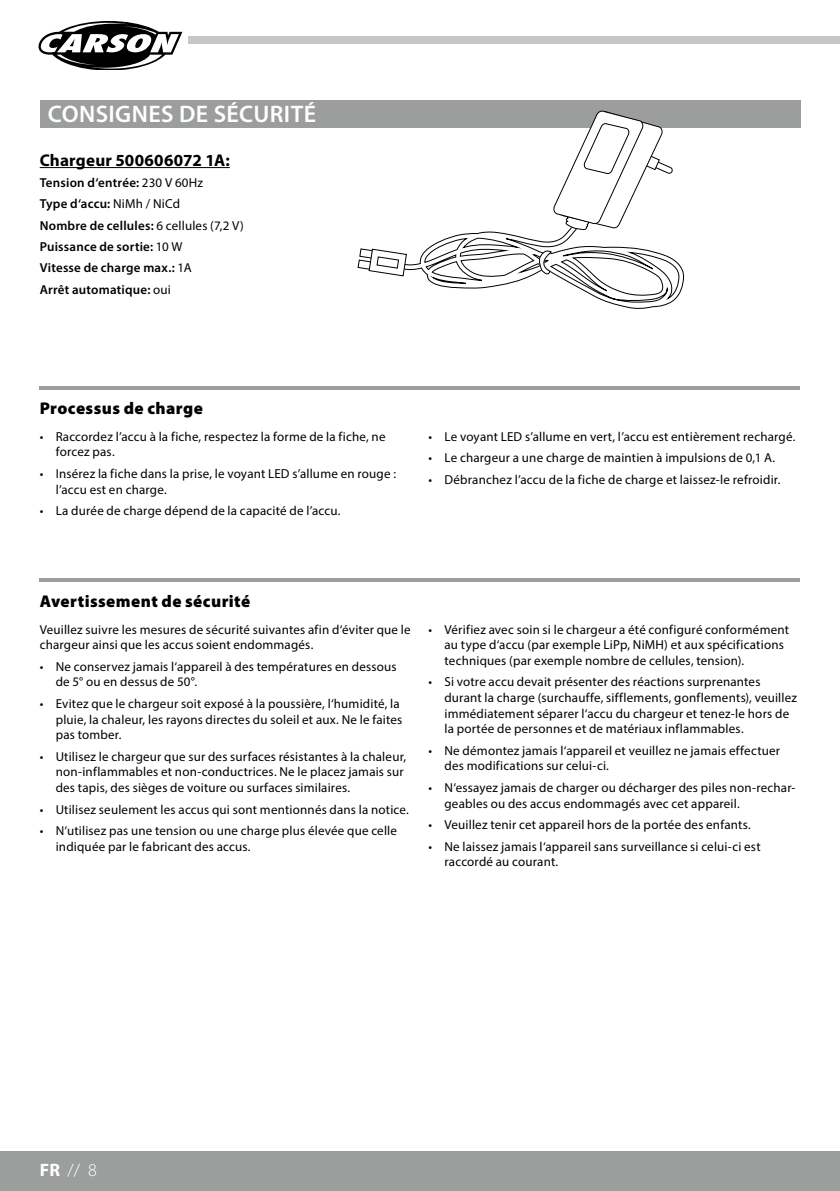
<style>
.page{position:relative;width:840px;height:1191px;background:#fff}
.page>*{position:absolute;margin:0;border:0;box-sizing:border-box;transform-origin:0 0}
.t1{font:600 24px "Myriad Pro";letter-spacing:.015em;color:#fff}
.t2{font:300 18px "Myriad Pro";color:#fff}
.t3{font:900 17px "Myriad Pro";letter-spacing:.025em;color:#000}
.t4{font:700 17px "Myriad Pro";letter-spacing:.01em;color:#000}
.t5{font:13px/15.6px "Myriad Pro";letter-spacing:.015em;color:#000}
.t6{font:600 13px/21.2px "Myriad Pro";letter-spacing:.015em;color:#000}
.s1{font-weight:400}
.s2{font-weight:700}
</style>
<div class="page">
<hr style="left:839px;top:1151px;width:1px;height:40px;background:#9c9d9d">
<div style="left:0;top:1151px;width:839px;height:40px;background:#9c9d9d"></div>
<div style="left:188px;top:36px;width:651px;height:8px;background:#c5c6c6"></div>
<svg style="left:38px;top:21px;width:145px;height:48px"></svg>
<div style="left:40px;top:100px;width:759px;height:28px;background:#9c9d9d"></div>
<hr style="left:40px;top:167px;width:190px;height:1px;background:#000">
<hr style="left:40px;top:386px;width:759px;height:4px;background:#9c9d9d">
<hr style="left:40px;top:578px;width:759px;height:4px;background:#9c9d9d">
<svg style="left:357px;top:110px;width:326px;height:199px"></svg>
<h1 class="t1" style="left:48px;top:99px;width:269px">CONSIGNES DE SÉCURITÉ</h1>
<h3 class="t4" style="left:40px;top:149px;width:191px">Chargeur 500606072 1A:</h3>
<p class="t6" style="left:40px;top:172px;width:205px">Tension d‘entrée: <span class="s1">230 V 60Hz<br></span>Type d‘accu: <span class="s1">NiMh / NiCd<br></span>Nombre de cellules: <span class="s1">6 cellules (7,2 V)<br></span>Puissance de sortie: <span class="s1">10 W<br></span>Vitesse de charge max.: <span class="s1">1A<br></span>Arrêt automatique: <span class="s1">oui</span></p>
<h3 class="t3" style="left:40px;top:397px;width:164px">Processus de charge</h3>
<p class="t5" style="left:56px;top:428px;width:331px;text-indent:-16px">• Raccordez l’accu à la fiche, respectez la forme de la fiche, ne forcez pas.</p>
<p class="t5" style="left:56px;top:465px;width:341px;text-indent:-16px">• Insérez la fiche dans la prise, le voyant LED s’allume en rouge : l’accu est en charge.</p>
<p class="t5" style="left:40px;top:503px;width:302px">• La durée de charge dépend de la capacité de l’accu.</p>
<p class="t5" style="left:428px;top:428px;width:368px">• Le voyant LED s’allume en vert, l’accu est entièrement rechargé.</p>
<p class="t5" style="left:428px;top:450px;width:348px">• Le chargeur a une charge de maintien à impulsions de 0,1 A.</p>
<p class="t5" style="left:428px;top:471px;width:353px">• Débranchez l’accu de la fiche de charge et laissez-le refroidir.</p>
<h3 class="t3" style="left:40px;top:590px;width:212px">Avertissement de sécurité</h3>
<p class="t5" style="left:40px;top:621px;width:372px">Veuillez suivre les mesures de sécurité suivantes afin d‘éviter que le chargeur ainsi que les accus soient endommagés.</p>
<p class="t5" style="left:56px;top:658px;width:342px;text-indent:-16px">• Ne conservez jamais l‘appareil à des températures en dessous de 5° ou en dessus de 50°.</p>
<p class="t5" style="left:56px;top:695px;width:348px;text-indent:-16px">• Evitez que le chargeur soit exposé à la poussière, l‘humidité, la pluie, la chaleur, les rayons directes du soleil et aux. Ne le faites pas tomber.</p>
<p class="t5" style="left:56px;top:748px;width:352px;text-indent:-16px">• Utilisez le chargeur que sur des surfaces résistantes à la chaleur, non-inflammables et non-conductrices. Ne le placez jamais sur des tapis, des sièges de voiture ou surfaces similaires.</p>
<p class="t5" style="left:40px;top:801px;width:370px">• Utilisez seulement les accus qui sont mentionnés dans la notice.</p>
<p class="t5" style="left:56px;top:823px;width:342px;text-indent:-16px">• N‘utilisez pas une tension ou une charge plus élevée que celle indiquée par le fabricant des accus.</p>
<p class="t5" style="left:444px;top:621px;width:346px;text-indent:-16px">• Vérifiez avec soin si le chargeur a été configuré conformément au type d‘accu (par exemple LiPp, NiMH) et aux spécifications techniques (par exemple nombre de cellules, tension).</p>
<p class="t5" style="left:444px;top:674px;width:354px;text-indent:-16px">• Si votre accu devait présenter des réactions surprenantes durant la charge (surchauffe, sifflements, gonflements), veuillez immédiatement séparer l‘accu du chargeur et tenez-le hors de la portée de personnes et de matériaux inflammables.</p>
<p class="t5" style="left:444px;top:742px;width:337px;text-indent:-16px">• Ne démontez jamais l‘appareil et veuillez ne jamais effectuer des modifications sur celui-ci.</p>
<p class="t5" style="left:444px;top:779px;width:352px;text-indent:-16px">• N‘essayez jamais de charger ou décharger des piles non-rechar&shy;geables ou des accus endommagés avec cet appareil.</p>
<p class="t5" style="left:428px;top:817px;width:324px">• Veuillez tenir cet appareil hors de la portée des enfants.</p>
<p class="t5" style="left:444px;top:838px;width:317px;text-indent:-16px">• Ne laissez jamais l‘appareil sans surveillance si celui-ci est raccordé au courant.</p>
<h2 class="t2" style="left:40px;top:1159px;width:58px"><span class="s2">FR</span> // 8</h2>
</div>
